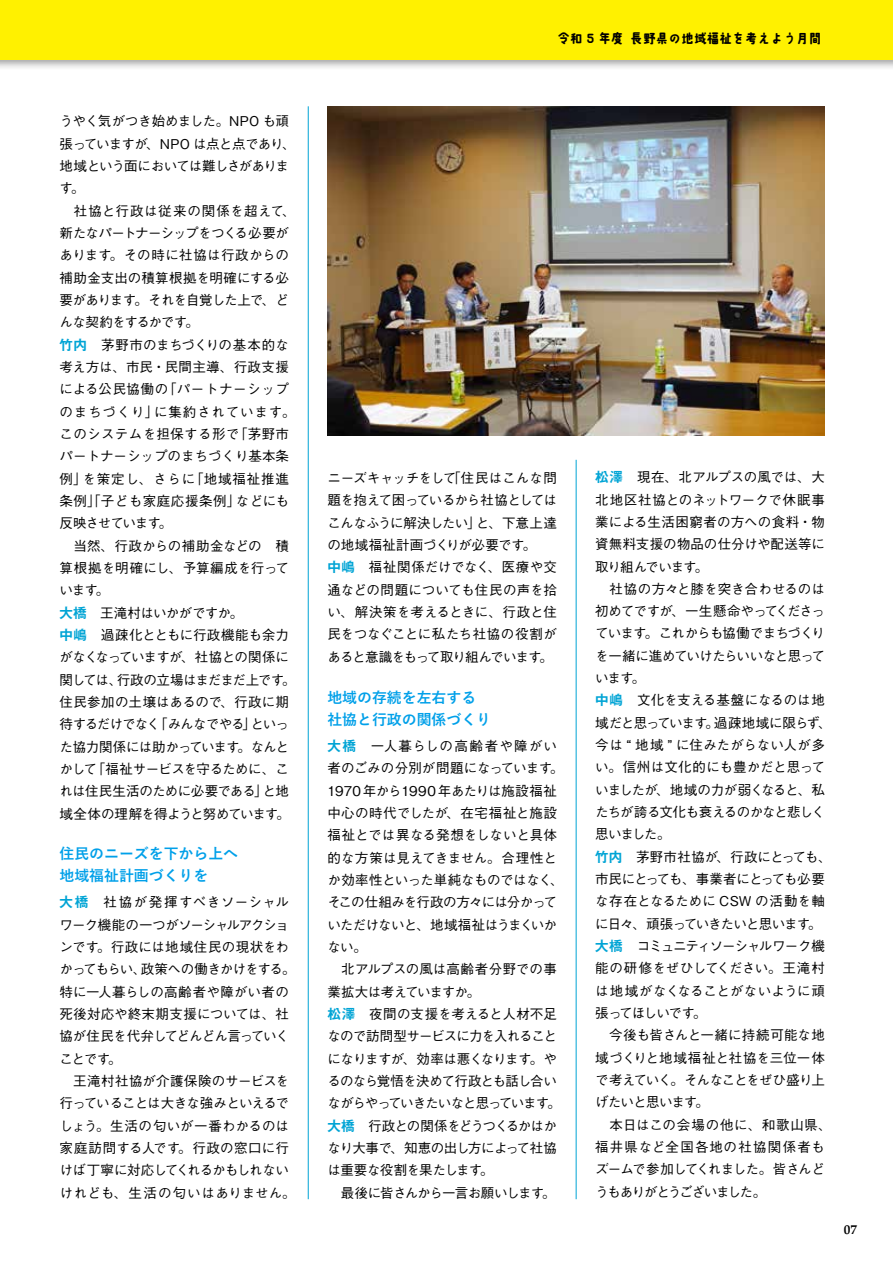
<style>
.page{position:relative;width:893px;height:1263px;background:#fff}
.page>*{position:absolute;margin:0;border:0;box-sizing:border-box;transform-origin:0 0}
.t1{font:700 14.85px/22.4px "Yu Go";color:#00a0e9}
.t2{font:500 13.5px/22.4px "Gothic BBB Pr 5";letter-spacing:-.02em;color:#000}
.t3{font:500 13.5px/22.4px "Gothic BBB Pr 5";letter-spacing:-.04em;color:#000}
.t4{font:700 13.35px "Palatino";color:#000}
.t5{font:12.75px "TA kokoro no 3";color:#000}
.s1{font-family:"Gothic MB101 Pro De";font-weight:700;color:#00a4d5}
</style>
<div class="page">
<hr style="left:308px;top:106px;width:1px;height:1093px;background:#00a4d5">
<hr style="left:576px;top:460px;width:1px;height:739px;background:#00a4d5">
<div style="left:0;top:0;width:893px;height:71px;background:#000;opacity:.4"></div>
<div style="left:0;top:0;width:893px;height:60px;background:#fff100"></div>
<img style="left:327px;top:106px;width:498px;height:329px">
<p class="t2" style="left:60px;top:109px;width:238px">うやく気がつき始めました。NPO も頑張っていますが、NPO は点と点であり、地域という面においては難しさがあります。<br>　社協と行政は従来の関係を超えて、新たなパートナーシップをつくる必要があります。その時に社協は行政からの補助金支出の積算根拠を明確にする必要があります。それを自覚した上で、どんな契約をするかです。<br><span class="s1">竹内</span>　茅野市のまちづくりの基本的な考え方は、市民・民間主導、行政支援による公民協働の「パートナーシップのまちづくり」に集約されています。このシステムを担保する形で「茅野市パートナーシップのまちづくり基本条例」を策定し、さらに「地域福祉推進条例」「子ども家庭応援条例」などにも反映させています。<br>　当然、行政からの補助金などの　積算根拠を明確にし、予算編成を行っています。<br><span class="s1">大橋</span>　王滝村はいかがですか。<br><span class="s1">中嶋</span>　過疎化とともに行政機能も余力がなくなっていますが、社協との関係に関しては、行政の立場はまだまだ上です。住民参加の土壌はあるので、行政に期待するだけでなく「みんなでやる」といった協力関係には助かっています。なんとかして「福祉サービスを守るために、これは住民生活のために必要である」と地域全体の理解を得ようと努めています。</p>
<p class="t1" style="left:60px;top:843px;width:180px">住民のニーズを下から上へ地域福祉計画づくりを</p>
<p class="t2" style="left:60px;top:890px;width:238px"><span class="s1">大橋</span>　社協が発揮すべきソーシャルワーク機能の一つがソーシャルアクションです。行政には地域住民の現状をわかってもらい、政策への働きかけをする。特に一人暮らしの高齢者や障がい者の死後対応や終末期支援については、社協が住民を代弁してどんどん言っていくことです。<br>　王滝村社協が介護保険のサービスを行っていることは大きな強みといえるでしょう。生活の匂いが一番わかるのは家庭訪問する人です。行政の窓口に行けば丁寧に対応してくれるかもしれないけれども、生活の匂いはありません。</p>
<p class="t5" style="left:557px;top:32px;width:266px">令和 5 年度 長野県の地域福祉を考えよう月間</p>
<p class="t2" style="left:327px;top:466px;width:231px">ニーズキャッチをして「住民はこんな問題を抱えて困っているから社協としてはこんなふうに解決したい」と、下意上達の地域福祉計画づくりが必要です。<br><span class="s1">中嶋</span>　福祉関係だけでなく、医療や交通などの問題についても住民の声を拾い、解決策を考えるときに、行政と住民をつなぐことに私たち社協の役割があると意識をもって取り組んでいます。</p>
<p class="t1" style="left:327px;top:686px;width:165px">地域の存続を左右する社協と行政の関係づくり</p>
<p class="t3" style="left:327px;top:734px;width:238px"><span class="s1">大橋</span>　一人暮らしの高齢者や障がい者のごみの分別が問題になっています。<br>1970 年から1990 年あたりは施設福祉中心の時代でしたが、在宅福祉と施設福祉とでは異なる発想をしないと具体的な方策は見えてきません。合理性とか効率性といった単純なものではなく、そこの仕組みを行政の方々には分かっていただけないと、地域福祉はうまくいかない。<br>　北アルプスの風は高齢者分野での事業拡大は考えていますか。<br><span class="s1">松澤</span>　夜間の支援を考えると人材不足なので訪問型サービスに力を入れることになりますが、効率は悪くなります。やるのなら覚悟を決めて行政とも話し合いながらやっていきたいなと思っています。<span class="s1">大橋</span>　行政との関係をどうつくるかはかなり大事で、知恵の出し方によって社協は重要な役割を果たします。<br>　最後に皆さんから一言お願いします。</p>
<p class="t2" style="left:595px;top:465px;width:238px"><span class="s1">松澤</span>　現在、北アルプスの風では、大北地区社協とのネットワークで休眠事業による生活困窮者の方への食料・物資無料支援の物品の仕分けや配送等に取り組んでいます。<br>　社協の方々と膝を突き合わせるのは初めてですが、一生懸命やってくださっています。これからも協働でまちづくりを一緒に進めていけたらいいなと思っています。<br><span class="s1">中嶋</span>　文化を支える基盤になるのは地域だと思っています。過疎地域に限らず、今は “ 地域 ” に住みたがらない人が多い。信州は文化的にも豊かだと思っていましたが、地域の力が弱くなると、私たちが誇る文化も衰えるのかなと悲しく思いました。<br><span class="s1">竹内</span>　茅野市社協が、行政にとっても、市民にとっても、事業者にとっても必要な存在となるために CSW の活動を軸に日々、頑張っていきたいと思います。<span class="s1">大橋</span>　コミュニティソーシャルワーク機能の研修をぜひしてください。王滝村は地域がなくなることがないように頑張ってほしいです。<br>　今後も皆さんと一緒に持続可能な地域づくりと地域福祉と社協を三位一体で考えていく。そんなことをぜひ盛り上げたいと思います。<br>　本日はこの会場の他に、和歌山県、福井県など全国各地の社協関係者もズームで参加してくれました。皆さんどうもありがとうございました。</p>
<p class="t4" style="left:844px;top:1217px;width:15px">07</p>
</div>
